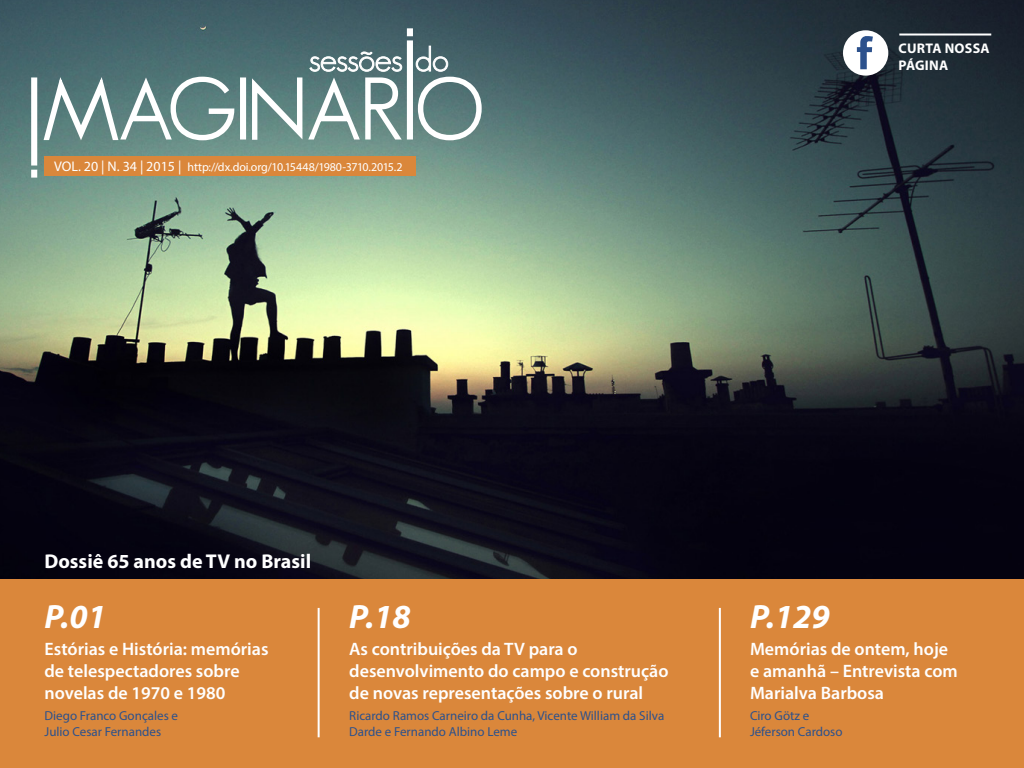
<style>
.page{position:relative;width:1024px;height:768px;background:#fff}
.page>*{position:absolute;margin:0;border:0;box-sizing:border-box;transform-origin:0 0}
.t1{font:italic 700 33.8px "Myriad Pro";color:#fff}
.t2{font:700 20px "Myriad Pro";color:#fff}
.t3{font:600 18px/22px "Myriad Pro";color:#fff}
.t4{font:14px "Myriad Pro";color:#fff}
.t5{font:700 14px/17px "Myriad Pro";letter-spacing:.02em;color:#fff}
.t6{font:13px/15.6px "Myriad Pro";color:#2c518c}
.t7{font:12px "Myriad Pro";letter-spacing:-.01em;color:#fff}
</style>
<div class="page">
<img style="left:0;top:0;width:1024px;height:579px">
<svg style="left:42px;top:74px;width:193px;height:69px"></svg>
<div style="left:240px;top:77px;width:6px;height:63px;background:#fff"></div>
<div style="left:407px;top:40px;width:6px;height:100px;background:#fff"></div>
<svg style="left:31px;top:77px;width:6px;height:89px"></svg>
<div style="left:407px;top:28px;width:6px;height:8px;background:#fff;border:2px solid #fff"></div>
<svg style="left:31px;top:170px;width:6px;height:8px"></svg>
<svg style="left:251px;top:51px;width:153px;height:91px"></svg>
<svg style="left:415px;top:45px;width:68px;height:96px"></svg>
<div style="left:45px;top:156px;width:371px;height:20px;background:#da873b"></div>
<div style="left:843px;top:30px;width:45px;height:46px;background:#fff;border-radius:50%"></div>
<svg style="left:857px;top:36px;width:16px;height:33px"></svg>
<hr style="left:899px;top:34px;width:92px;height:2px;background:#fff">
<div style="left:0;top:579px;width:1024px;height:189px;background:#da873b"></div>
<hr style="left:318px;top:608px;width:2px;height:129px;background:#fff">
<hr style="left:719px;top:608px;width:2px;height:129px;background:#fff">
<p class="t4" style="left:54px;top:158px;width:129px">VOL. 20 | N. 34 | 2015 |</p>
<p class="t7" style="left:188px;top:160px;width:217px">http://dx.doi.org/10.15448/1980-3710.2015.2</p>
<p class="t5" style="left:898px;top:40px;width:93px">CURTA NOSSA<br>PÁGINA</p>
<p class="t2" style="left:45px;top:549px;width:268px">Dossiê 65 anos de TV no Brasil</p>
<h1 class="t1" style="left:45px;top:595px;width:63px">P.01</h1>
<p class="t3" style="left:45px;top:638px;width:226px">Estórias e História: memórias de telespectadores sobre novelas de 1970 e 1980</p>
<p class="t6" style="left:45px;top:708px;width:135px">Diego Franco Gonçales e<br>Julio Cesar Fernandes</p>
<h1 class="t1" style="left:349px;top:595px;width:63px">P.18</h1>
<p class="t3" style="left:349px;top:638px;width:321px">As contribuições da TV para o desenvolvimento do campo e construção de novas representações sobre o rural</p>
<p class="t6" style="left:349px;top:708px;width:317px">Ricardo Ramos Carneiro da Cunha, Vicente William da Silva<br>Darde e Fernando Albino Leme</p>
<h1 class="t1" style="left:750px;top:595px;width:81px">P.129</h1>
<p class="t3" style="left:750px;top:638px;width:209px">Memórias de ontem, hoje e amanhã – Entrevista com<br>Marialva Barbosa</p>
<p class="t6" style="left:750px;top:708px;width:94px">Ciro Götz e<br>Jéferson Cardoso</p>
</div>
